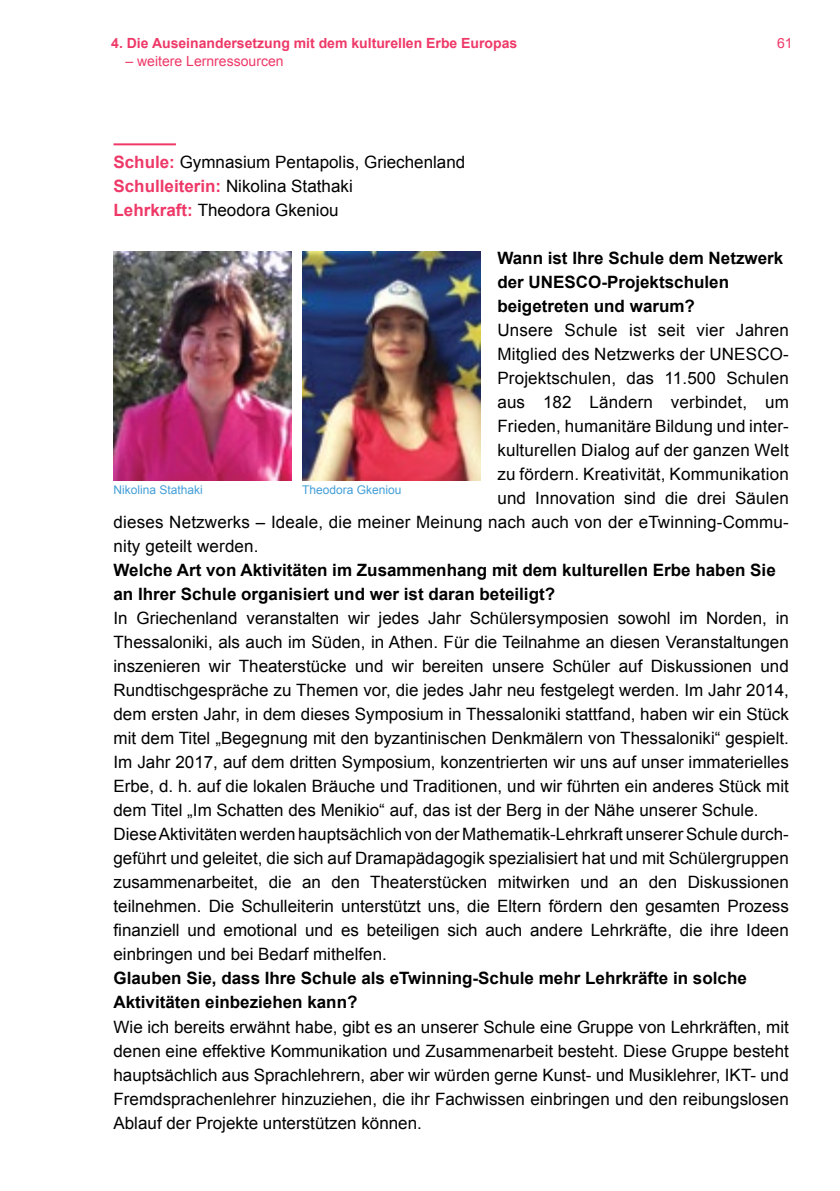
<style>
.page{position:relative;width:840px;height:1191px;background:#fff}
.page>*{position:absolute;margin:0;border:0;box-sizing:border-box;transform-origin:0 0}
.t1{font:17px/24px "Arial";color:#000}
.t2{font:700 17px/24px "Arial";color:#000}
.t3{font:700 14px "Arial";color:#ee3968}
.t4{font:14px "Arial";color:#ee3968}
.t5{font:12px "Arial";color:#449fd8}
.s1{font-weight:700;color:#ee3968}
</style>
<div class="page">
<hr style="left:113px;top:143px;width:63px;height:2px;background:#ee3968">
<img style="left:113px;top:251px;width:178px;height:229px">
<img style="left:302px;top:252px;width:178px;height:228px">
<p class="t3" style="left:111px;top:34px;width:407px">4. Die Auseinandersetzung mit dem kulturellen Erbe Europas</p>
<p class="t4" style="left:125px;top:52px;width:159px">– weitere Lernressourcen</p>
<p class="t1" style="left:113px;top:150px;width:353px"><span class="s1">Schule:</span> Gymnasium Pentapolis, Griechenland<br><span class="s1">Schulleiterin:</span> Nikolina Stathaki<br><span class="s1">Lehrkraft:</span> Theodora Gkeniou</p>
<p class="t4" style="left:776px;top:34px;width:17px">61</p>
<p class="t2" style="left:497px;top:247px;width:287px">Wann ist Ihre Schule dem Netzwerk der UNESCO-Projektschulen beigetreten und warum?</p>
<p class="t1" style="left:497px;top:318px;width:293px">Unsere Schule ist seit vier Jahren</p>
<p class="t1" style="left:497px;top:342px;width:293px">Mitglied des Netzwerks der UNESCO-</p>
<p class="t1" style="left:497px;top:366px;width:293px">Projektschulen, das 11.500 Schulen</p>
<p class="t1" style="left:497px;top:390px;width:293px">aus 182 Ländern verbindet, um</p>
<p class="t1" style="left:497px;top:414px;width:293px">Frieden, humanitäre Bildung und inter-</p>
<p class="t1" style="left:497px;top:438px;width:293px">kulturellen Dialog auf der ganzen Welt</p>
<p class="t1" style="left:497px;top:462px;width:293px">zu fördern. Kreativität, Kommunikation</p>
<p class="t1" style="left:497px;top:486px;width:293px">und Innovation sind die drei Säulen</p>
<p class="t1" style="left:113px;top:510px;width:676px">dieses Netzwerks – Ideale, die meiner Meinung nach auch von der eTwinning-Commu-</p>
<p class="t1" style="left:113px;top:534px;width:146px">nity geteilt werden.</p>
<p class="t2" style="left:113px;top:559px;width:663px">Welche Art von Aktivitäten im Zusammenhang mit dem kulturellen Erbe haben Sie an Ihrer Schule organisiert und wer ist daran beteiligt?</p>
<p class="t1" style="left:113px;top:606px;width:676px">In Griechenland veranstalten wir jedes Jahr Schülersymposien sowohl im Norden, in Thessaloniki, als auch im Süden, in Athen. Für die Teilnahme an diesen Veranstaltungen inszenieren wir Theaterstücke und wir bereiten unsere Schüler auf Diskussionen und Rundtischgespräche zu Themen vor, die jedes Jahr neu festgelegt werden. Im Jahr 2014, dem ersten Jahr, in dem dieses Symposium in Thessaloniki stattfand, haben wir ein Stück mit dem Titel „Begegnung mit den byzantinischen Denkmälern von Thessaloniki“ gespielt.<br>Im Jahr 2017, auf dem dritten Symposium, konzentrierten wir uns auf unser immaterielles Erbe, d. h. auf die lokalen Bräuche und Traditionen, und wir führten ein anderes Stück mit dem Titel „Im Schatten des Menikio“ auf, das ist der Berg in der Nähe unserer Schule.<br>Diese Aktivitäten werden hauptsächlich von der Mathematik-Lehrkraft unserer Schule durch&shy;geführt und geleitet, die sich auf Dramapädagogik spezialisiert hat und mit Schülergruppen zusammenarbeitet, die an den Theaterstücken mitwirken und an den Diskussionen teilnehmen. Die Schulleiterin unterstützt uns, die Eltern fördern den gesamten Prozess finanziell und emotional und es beteiligen sich auch andere Lehrkräfte, die ihre Ideen einbringen und bei Bedarf mithelfen.</p>
<p class="t2" style="left:113px;top:967px;width:634px">Glauben Sie, dass Ihre Schule als eTwinning-Schule mehr Lehrkräfte in solche<br>Aktivitäten einbeziehen kann?</p>
<p class="t1" style="left:113px;top:1014px;width:676px;text-align:justify">Wie ich bereits erwähnt habe, gibt es an unserer Schule eine Gruppe von Lehrkräften, mit denen eine effektive Kommunikation und Zusammenarbeit besteht. Diese Gruppe besteht hauptsächlich aus Sprachlehrern, aber wir würden gerne Kunst- und Musiklehrer, IKT- und Fremdsprachenlehrer hinzuziehen, die ihr Fachwissen einbringen und den reibungslosen Ablauf der Projekte unterstützen können.</p>
<p class="t5" style="left:302px;top:481px;width:101px">Theodora Gkeniou</p>
<p class="t5" style="left:113px;top:481px;width:91px">Nikolina Stathaki</p>
</div>
